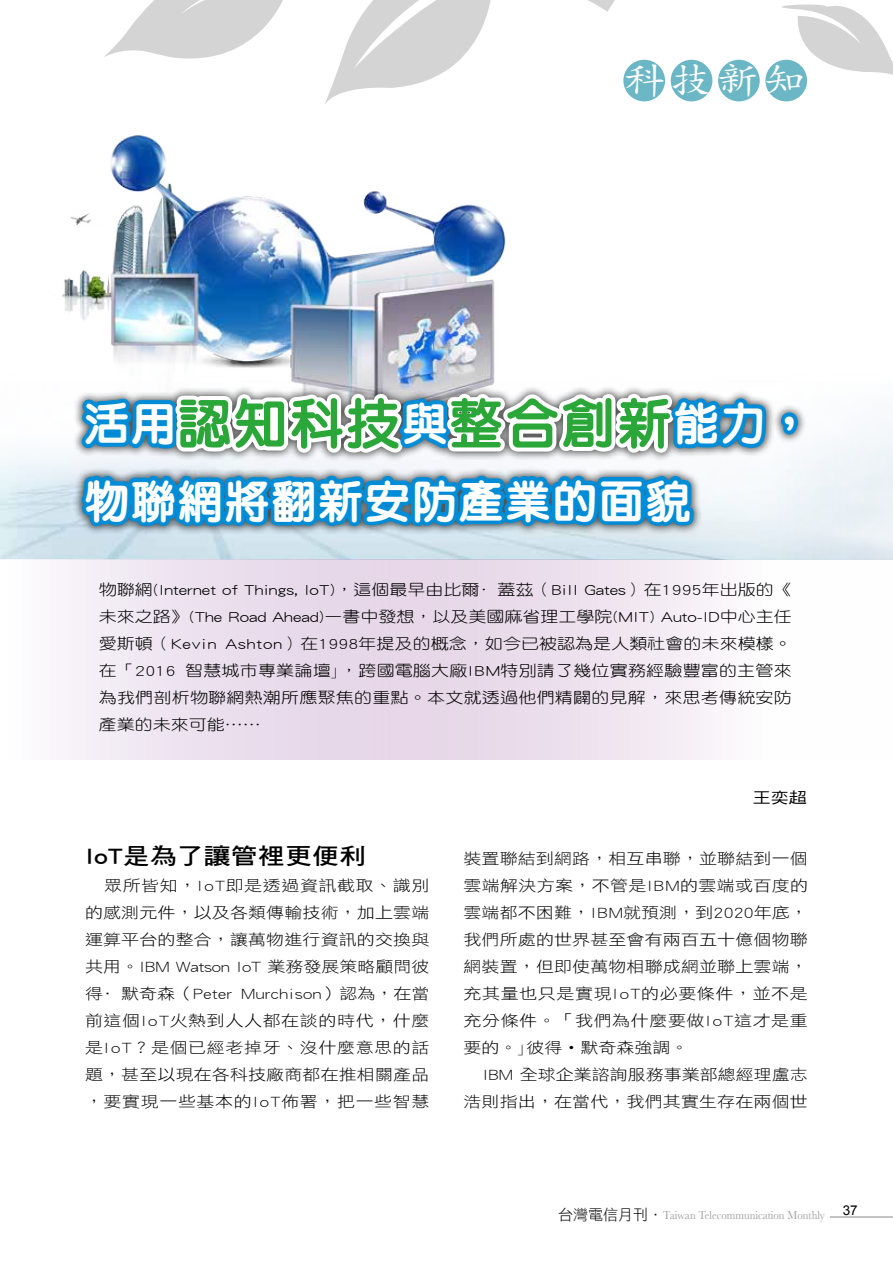
<style>
.page{position:relative;width:893px;height:1263px;background:#fff}
.page>*{position:absolute;margin:0;border:0;box-sizing:border-box;transform-origin:0 0}
.t1{font:800 52.2px "Yen Round";letter-spacing:.075em;color:#2aa738}
.t2{font:800 43.5px "Yen Round";letter-spacing:.075em;color:#fff}
.t3{font:37.5px "DF Kai Shu Std W5";color:#fff;scale:1.1 1}
.t4{font:22.95px "DF Hei Std W7";color:#000;scale:1.18 1}
.t5{font:15.3px/27px "DF Hei Std W3";letter-spacing:.035em;color:#000;text-align:justify;scale:1.18 1}
.t6{font:15.3px/27px "DF Yuan Std W3";letter-spacing:.015em;color:#000;text-align:justify;scale:1.18 1}
.t7{font:15.3px/27px "DF Hei Std W3";color:#000;text-align:right;scale:1.18 1}
.t8{font:15.3px "DF Hei Std W5";color:#000;scale:1.18 1}
.t9{font:13.5px "Arial";color:#000}
.t10{font:12px "Baskerville";color:#9fa0a0;scale:.9 1}
.s1{font-size:43.5px;color:#fff}
.s2{font-family:"P Ming Li U"}
.s3{font-family:"DF Li Hei Std W3"}
.s4{font-family:"DF Hei Std W3";font-size:15px;color:#000}
</style>
<div class="page">
<svg style="left:752px;top:4px;width:141px;height:72px"></svg>
<svg style="left:325px;top:0;width:311px;height:104px"></svg>
<svg style="left:104px;top:0;width:179px;height:59px"></svg>
<hr style="left:830px;top:1216px;width:63px;height:1px;background:#898989">
<img style="left:0;top:135px;width:893px;height:424px">
<svg style="left:15px;top:559px;width:878px;height:201px"></svg>
<div style="left:623px;top:60px;width:42px;height:41px;background:#6cb7c5;border-radius:50%"></div>
<div style="left:718px;top:60px;width:42px;height:41px;background:#6cb7c5;border-radius:50%"></div>
<div style="left:671px;top:60px;width:41px;height:41px;background:#6cb7c5;border-radius:50%"></div>
<div style="left:765px;top:60px;width:42px;height:41px;background:#6cb7c5;border-radius:50%"></div>
<div style="left:72px;top:384px;width:735px;height:151px;background:#000;opacity:.65"></div>
<svg style="left:777px;top:406px;width:28px;height:33px"></svg>
<svg style="left:77px;top:275px;width:694px;height:299px"></svg>
<h3 class="t3" style="left:624px;top:59px;width:166px">科 技 新 知</h3>
<h1 class="t1" style="left:85px;top:397px;width:728px"><span class="s1">活用</span>認知科技<span class="s1">與</span>整合創新<span class="s1">能力，</span></h1>
<h2 class="t2" style="left:85px;top:479px;width:607px">物聯網將翻新安防產業的面貌</h2>
<p class="t6" style="left:99px;top:575px;width:589px">物聯網(Internet of Things, IoT)，這個最早由比爾·蓋茲（Bill Gates）在1995年出版的《未來之路》(The Road Ahead)一書中發想，以及美國麻省理工學院(MIT) Auto-ID中心主任愛斯頓（Kevin Ashton）在1998年提及的概念，如今已被認為是人類社會的未來模樣。在「2016 智慧城市專業論壇<span class="s2">｣</span>，跨國電腦大廠IBM特別請了幾位實務經驗豐富的主管來為我們剖析物聯網熱潮所應聚焦的重點。本文就透過他們精闢的見解，來思考傳統安防產業的未來可能……</p>
<h3 class="t4" style="left:85px;top:843px;width:240px">IoT是為了讓管裡更便利</h3>
<p class="t5" style="left:85px;top:872px;width:293px;text-indent:19px">眾所皆知，IoT即是透過資訊截取、識別的感測元件，以及各類傳輸技術，加上雲端運算平台的整合，讓萬物進行資訊的交換與共用。IBM Watson IoT 業務發展策略顧問彼得·默奇森（Peter Murchison）認為，在當前這個IoT火熱到人人都在談的時代，什麼是IoT？是個已經老掉牙、沒什麼意思的話題，甚至以現在各科技廠商都在推相關產品，要實現一些基本的IoT佈署，把一些智慧</p>
<p class="t8" style="left:753px;top:789px;width:47px">王奕超</p>
<p class="t5" style="left:463px;top:845px;width:293px">裝置聯結到網路，相互串聯，並聯結到一個雲端解決方案，不管是IBM的雲端或百度的雲端都不困難，IBM就預測，到2020年底，我們所處的世界甚至會有兩百五十億個物聯網裝置，但即使萬物相聯成網並聯上雲端，充其量也只是實現IoT的必要條件，並不是充分條件。「我們為什麼要做IoT這才是重要的。<span class="s2">｣</span>彼得<span class="s3">˙</span>默奇森強調。</p>
<p class="t7" style="left:463px;top:1061px;width:293px">IBM 全球企業諮詢服務事業部總經理盧志浩則指出，在當代，我們其實生存在兩個世</p>
<p class="t10" style="left:558px;top:1207px;width:298px"><span class="s4">台灣電信月刊．</span>Taiwan Telecommunication Monthly</p>
<p class="t9" style="left:843px;top:1201px;width:17px">37</p>
</div>
